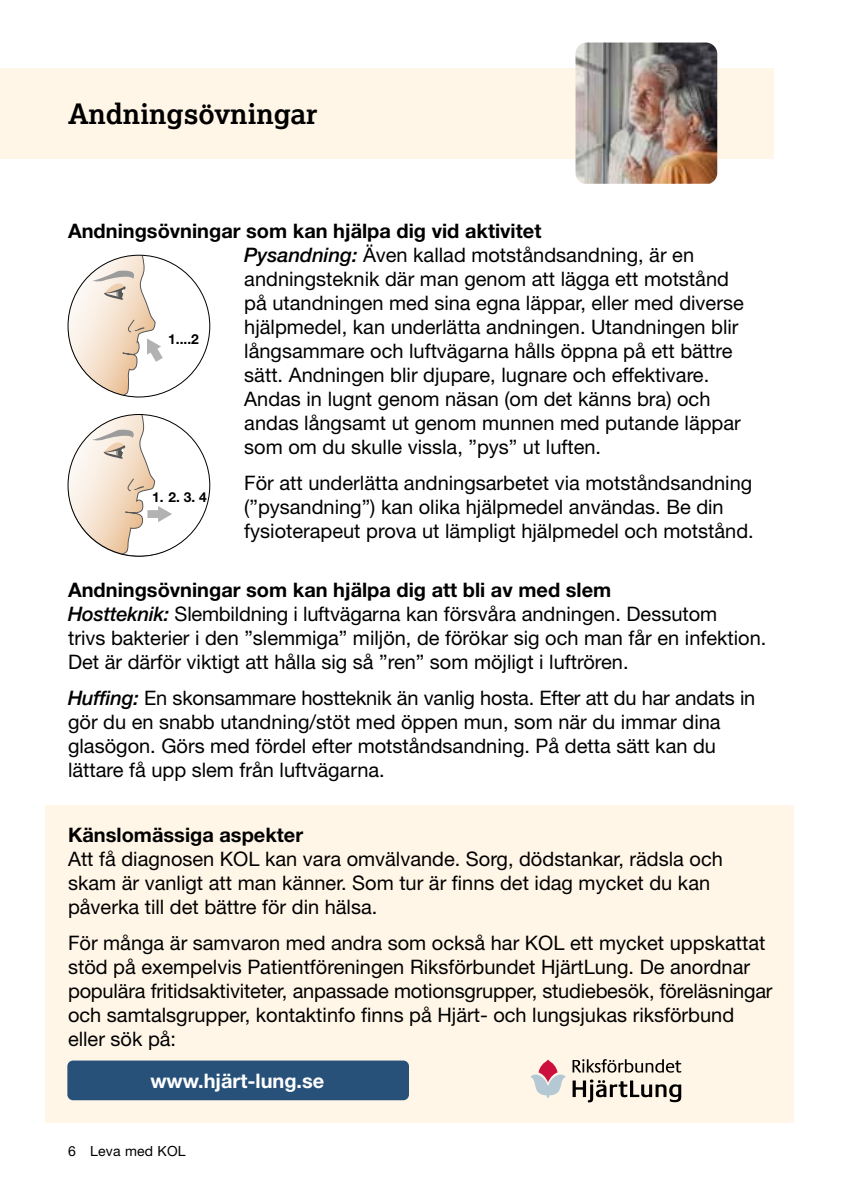
<style>
.page{position:relative;width:842px;height:1191px;background:#fff}
.page>*{position:absolute;margin:0;border:0;box-sizing:border-box;transform-origin:0 0}
.t1{font:700 28px "Lexia";color:#000}
.t2{font:20px/24px "Helvetica Neue LT Std";color:#000}
.t3{font:700 20px "Helvetica Neue LT Std";color:#000}
.t4{font:700 20px "Helvetica Neue LT Std";color:#fff}
.t5{font:14px "Helvetica Neue LT Std";letter-spacing:.015em;color:#000}
.t6{font:700 13.8px "Helvetica Neue LT Std";color:#000}
.s1{font-weight:700}
.s2{font-weight:500;font-style:italic}
</style>
<div class="page">
<div style="left:0;top:68px;width:774px;height:91px;background:#fff6e7"></div>
<div style="left:45px;top:805px;width:749px;height:318px;background:#fff6e7"></div>
<img style="left:575px;top:43px;width:142px;height:141px">
<div style="left:67px;top:1060px;width:342px;height:40px;background:#28517a;border-radius:6px"></div>
<svg style="left:572px;top:1059px;width:109px;height:13px"></svg>
<svg style="left:573px;top:1079px;width:108px;height:23px"></svg>
<svg style="left:530px;top:1059px;width:36px;height:38px"></svg>
<svg style="left:68px;top:255px;width:142px;height:142px"></svg>
<svg style="left:68px;top:414px;width:142px;height:142px"></svg>
<h1 class="t1" style="left:68px;top:96px;width:251px">Andningsövningar</h1>
<p class="t2" style="left:244px;top:219px;width:501px;text-indent:-176px"><span class="s1">Andningsövningar som kan hjälpa dig vid aktivitet<br></span><span class="s2">Pysandning:</span> Även kallad motståndsandning, är en andningsteknik där man genom att lägga ett motstånd på utandningen med sina egna läppar, eller med diverse hjälpmedel, kan underlätta andningen. Utandningen blir långsammare och luftvägarna hålls öppna på ett bättre sätt. Andningen blir djupare, lugnare och effektivare.<br>Andas in lugnt genom näsan (om det känns bra) och andas långsamt ut genom munnen med putande läppar som om du skulle vissla, ”pys” ut luften.</p>
<p class="t2" style="left:244px;top:470px;width:511px">För att underlätta andningsarbetet via motståndsandning (”pysandning”) kan olika hjälpmedel användas. Be din fysioterapeut prova ut lämpligt hjälpmedel och motstånd.</p>
<p class="t6" style="left:168px;top:330px;width:32px">1....2</p>
<p class="t6" style="left:152px;top:489px;width:56px">1. 2. 3. 4</p>
<p class="t2" style="left:68px;top:578px;width:700px"><span class="s1">Andningsövningar som kan hjälpa dig att bli av med slem<br></span><span class="s2">Hostteknik:</span> Slembildning i luftvägarna kan försvåra andningen. Dessutom<br>trivs bakterier i den ”slemmiga” miljön, de förökar sig och man får en infektion.<br>Det är därför viktigt att hålla sig så ”ren” som möjligt i luftrören.</p>
<p class="t2" style="left:68px;top:685px;width:689px"><span class="s2">Huffing:</span> En skonsammare hostteknik än vanlig hosta. Efter att du har andats in gör du en snabb utandning/stöt med öppen mun, som när du immar dina glasögon. Görs med fördel efter motståndsandning. På detta sätt kan du lättare få upp slem från luftvägarna.</p>
<p class="t3" style="left:68px;top:823px;width:237px">Känslomässiga aspekter</p>
<p class="t2" style="left:68px;top:847px;width:656px">Att få diagnosen KOL kan vara omvälvande. Sorg, dödstankar, rädsla och skam är vanligt att man känner. Som tur är finns det idag mycket du kan påverka till det bättre för din hälsa.</p>
<p class="t2" style="left:68px;top:930px;width:706px">För många är samvaron med andra som också har KOL ett mycket uppskattat stöd på exempelvis Patientföreningen Riksförbundet HjärtLung. De anordnar populära fritidsaktiviteter, anpassade motionsgrupper, studiebesök, föreläsningar och samtalsgrupper, kontaktinfo finns på Hjärt- och lungsjukas riksförbund eller sök på:</p>
<p class="t4" style="left:150px;top:1068px;width:176px">www.hjärt-lung.se</p>
<p class="t5" style="left:68px;top:1142px;width:119px">6 Leva med KOL</p>
</div>
